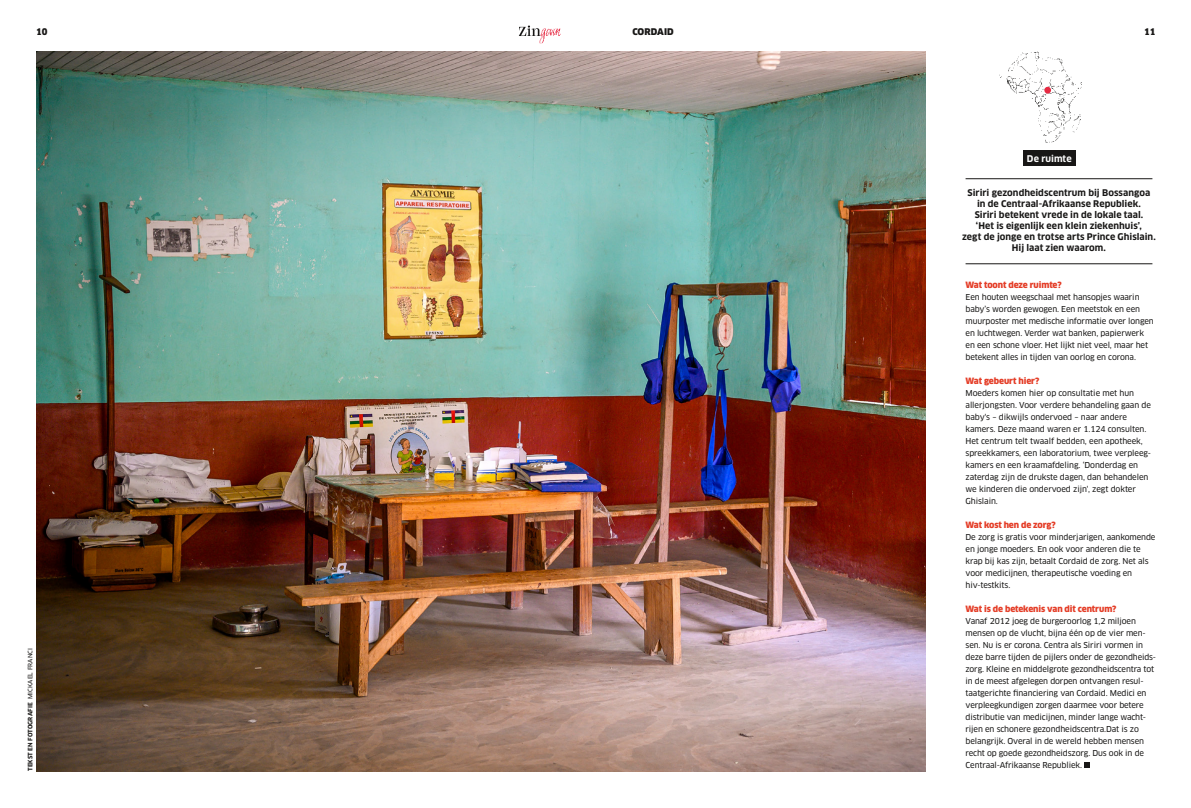
<style>
.page{position:relative;width:1191px;height:808px;background:#fff}
.page>*{position:absolute;margin:0;border:0;box-sizing:border-box;transform-origin:0 0}
.t1{font:700 9.1px "Clan OT";letter-spacing:.005em;color:#fff}
.t2{font:700 9px/11px "Clan OT";letter-spacing:.005em;color:#181716;text-align:center}
.t3{font:900 9px "Clan OT";letter-spacing:.005em;color:#181716}
.t4{font:900 8.5px "Clan OT";letter-spacing:-.01em;color:#e43d27}
.t5{font:8px/12px "Clan OT News";letter-spacing:-.015em;color:#181716}
.t6{font:700 6px "Clan OT";letter-spacing:.01em;color:#181716}
.s1{font-family:"Clan OT News";font-weight:400}
</style>
<div class="page">
<img style="left:999px;top:51px;width:83px;height:109px">
<div style="left:1044px;top:87px;width:7px;height:7px;background:#e72a43;border-radius:50%"></div>
<img style="left:37px;top:51px;width:888px;height:720px">
<svg style="left:1084px;top:762px;width:6px;height:6px"></svg>
<svg style="left:519px;top:26px;width:19px;height:10px"></svg>
<img style="left:538px;top:28px;width:23px;height:15px">
<div style="left:1022px;top:151px;width:53px;height:15px;background:#181716"></div>
<hr style="left:965px;top:179px;width:187px;height:1px;background:#181716">
<hr style="left:965px;top:264px;width:187px;height:1px;background:#181716">
<p class="t3" style="left:36px;top:27px;width:13px">10</p>
<p class="t6" style="left:27px;top:771px;width:125px;rotate:-90deg">TEKST EN FOTOGRAFIE <span class="s1">MICKAEL FRANCI</span></p>
<p class="t3" style="left:632px;top:27px;width:43px">CORDAID</p>
<p class="t3" style="left:1144px;top:27px;width:13px">11</p>
<p class="t1" style="left:1027px;top:153px;width:46px">De ruimte</p>
<p class="t2" style="left:962px;top:188px;width:195px">Siriri gezondheidscentrum bij Bossangoa<br>in de Centraal-Afrikaanse Republiek.<br>Siriri betekent vrede in de lokale taal.<br>‘Het is eigenlijk een klein ziekenhuis’,<br>zegt de jonge en trotse arts Prince Ghislain.<br>Hij laat zien waarom.</p>
<p class="t4" style="left:965px;top:280px;width:98px">Wat toont deze ruimte?</p>
<p class="t5" style="left:965px;top:291px;width:190px">Een houten weegschaal met hansopjes waarin baby’s worden gewogen. Een meetstok en een muurposter met medische informatie over longen en luchtwegen. Verder wat banken, papierwerk en een schone vloer. Het lijkt niet veel, maar het betekent alles in tijden van oorlog en corona.</p>
<p class="t4" style="left:965px;top:376px;width:75px">Wat gebeurt hier?</p>
<p class="t5" style="left:965px;top:387px;width:187px">Moeders komen hier op consultatie met hun allerjongsten. Voor verdere behandeling gaan de baby's – dikwijls ondervoed – naar andere kamers. Deze maand waren er 1.124 consulten.<br>Het centrum telt twaalf bedden, een apotheek, spreekkamers, een laboratorium, twee verpleeg&shy;kamers en een kraamafdeling. ‘Donderdag en zaterdag zijn de drukste dagen, dan behandelen we kinderen die ondervoed zijn', zegt dokter Ghislain.</p>
<p class="t4" style="left:965px;top:520px;width:92px">Wat kost hen de zorg?</p>
<p class="t5" style="left:965px;top:531px;width:191px">De zorg is gratis voor minderjarigen, aankomende en jonge moeders. En ook voor anderen die te krap bij kas zijn, betaalt Cordaid de zorg. Net als voor medicijnen, therapeutische voeding en hiv-testkits.</p>
<p class="t4" style="left:965px;top:604px;width:152px">Wat is de betekenis van dit centrum?</p>
<p class="t5" style="left:965px;top:615px;width:192px">Vanaf 2012 joeg de burgeroorlog 1,2 miljoen mensen op de vlucht, bijna één op de vier men&shy;sen. Nu is er corona. Centra als Siriri vormen in deze barre tijden de pijlers onder de gezondheids&shy;zorg. Kleine en middelgrote gezondheidscentra tot in de meest afgelegen dorpen ontvangen resul&shy;taatgerichte financiering van Cordaid. Medici en verpleegkundigen zorgen daarmee voor betere distributie van medicijnen, minder lange wacht&shy;rijen en schonere gezondheidscentra.Dat is zo belangrijk. Overal in de wereld hebben mensen recht op goede gezondheidszorg. Dus ook in de Centraal-Afrikaanse Republiek.</p>
</div>
